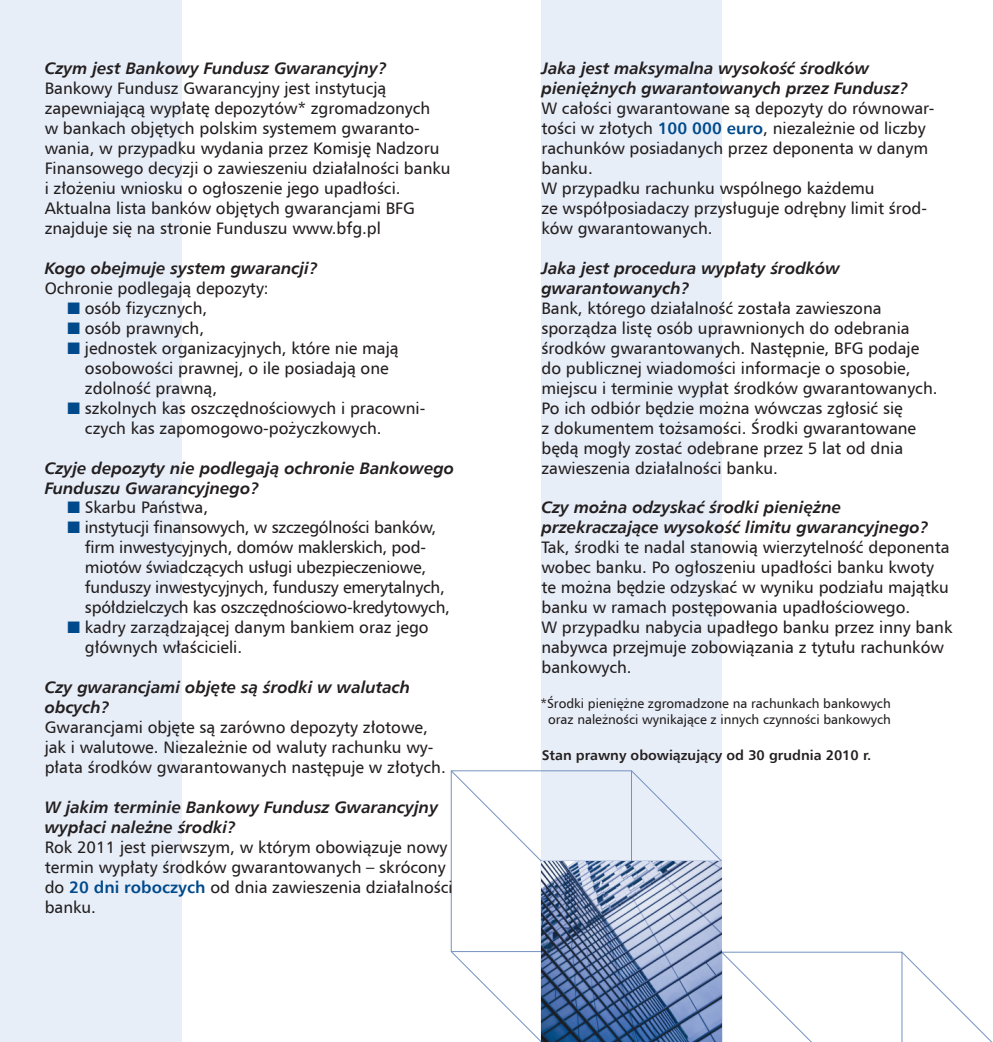
<style>
.page{position:relative;width:993px;height:1042px;background:#fff}
.page>*{position:absolute;margin:0;border:0;box-sizing:border-box;transform-origin:0 0}
.t1{font:16.62px/19.9px "Humnst 777 EU Normal";color:#231f20}
.t2{font:italic 16.62px/19.9px "Humnst 777 EU Bold";color:#231f20}
.t3{font:14px "Humnst 777 EU Bold";color:#231f20}
.t4{font:13.12px/15.8px "Humnst 777 EU Normal";color:#231f20;text-align:center}
.s1{color:#004a8b}
.s2{font-family:"Humnst 777 EU Bold";color:#004a8b}
</style>
<div class="page">
<div style="left:541px;top:0;width:180px;height:1041px;background:#e8eef8"></div>
<div style="left:0;top:0;width:181px;height:1042px;background:#e8eef8"></div>
<svg style="left:450px;top:770px;width:92px;height:92px"></svg>
<svg style="left:630px;top:770px;width:92px;height:92px"></svg>
<svg style="left:451px;top:950px;width:90px;height:92px"></svg>
<svg style="left:721px;top:950px;width:271px;height:92px"></svg>
<img style="left:541px;top:861px;width:180px;height:181px">
<p class="t2" style="left:45px;top:58px;width:343px">Czym jest Bankowy Fundusz Gwarancyjny?</p>
<p class="t1" style="left:45px;top:78px;width:407px">Bankowy Fundusz Gwarancyjny jest instytucją zapewniającą wypłatę depozytów* zgromadzonych<br>w bankach objętych polskim systemem gwaranto&shy;wania, w przypadku wydania przez Komisję Nadzoru Finansowego decyzji o zawieszeniu działalności banku i złożeniu wniosku o ogłoszenie jego upadłości.<br>Aktualna lista banków objętych gwarancjami BFG znajduje się na stronie Funduszu www.bfg.pl</p>
<p class="t2" style="left:45px;top:258px;width:275px">Kogo obejmuje system gwarancji?</p>
<p class="t1" style="left:45px;top:278px;width:225px">Ochronie podlegają depozyty:</p>
<p class="t1" style="left:67px;top:298px;width:141px"><span class="s1">■</span> osób fizycznych,</p>
<p class="t1" style="left:67px;top:318px;width:138px"><span class="s1">■</span> osób prawnych,</p>
<p class="t1" style="left:85px;top:338px;width:315px;text-indent:-17px"><span class="s1">■</span> jednostek organizacyjnych, które nie mają osobowości prawnej, o ile posiadają one zdolność prawną,</p>
<p class="t1" style="left:85px;top:398px;width:342px;text-indent:-17px"><span class="s1">■</span> szkolnych kas oszczędnościowych i pracowni&shy;czych kas zapomogowo-pożyczkowych.</p>
<p class="t2" style="left:45px;top:457px;width:411px">Czyje depozyty nie podlegają ochronie Bankowego<br>Funduszu Gwarancyjnego?</p>
<p class="t1" style="left:67px;top:497px;width:142px"><span class="s1">■</span> Skarbu Państwa,</p>
<p class="t1" style="left:85px;top:517px;width:366px;text-indent:-17px"><span class="s1">■</span> instytucji finansowych, w szczególności banków, firm inwestycyjnych, domów maklerskich, pod&shy;miotów świadczących usługi ubezpieczeniowe, funduszy inwestycyjnych, funduszy emerytalnych, spółdzielczych kas oszczędnościowo-kredytowych,</p>
<p class="t1" style="left:85px;top:617px;width:345px;text-indent:-17px"><span class="s1">■</span> kadry zarządzającej danym bankiem oraz jego głównych właścicieli.</p>
<p class="t2" style="left:45px;top:677px;width:367px">Czy gwarancjami objęte są środki w walutach obcych?</p>
<p class="t1" style="left:45px;top:717px;width:402px">Gwarancjami objęte są zarówno depozyty złotowe, jak i walutowe. Niezależnie od waluty rachunku wy&shy;płata środków gwarantowanych następuje w złotych.</p>
<p class="t2" style="left:45px;top:796px;width:395px">W jakim terminie Bankowy Fundusz Gwarancyjny wypłaci należne środki?</p>
<p class="t1" style="left:45px;top:836px;width:409px">Rok 2011 jest pierwszym, w którym obowiązuje nowy termin wypłaty środków gwarantowanych – skrócony do <span class="s2">20 dni roboczych</span> od dnia zawieszenia działalności banku.</p>
<p class="t2" style="left:541px;top:58px;width:368px">Jaka jest maksymalna wysokość środków pieniężnych gwarantowanych przez Fundusz?</p>
<p class="t1" style="left:541px;top:98px;width:394px">W całości gwarantowane są depozyty do równowar&shy;tości w złotych <span class="s2">100 000 euro</span>, niezależnie od liczby rachunków posiadanych przez deponenta w danym banku.<br>W przypadku rachunku wspólnego każdemu<br>ze współposiadaczy przysługuje odrębny limit środ&shy;ków gwarantowanych.</p>
<p class="t2" style="left:541px;top:258px;width:300px">Jaka jest procedura wypłaty środków gwarantowanych?</p>
<p class="t1" style="left:541px;top:298px;width:397px">Bank, którego działalność została zawieszona sporządza listę osób uprawnionych do odebrania środków gwarantowanych. Następnie, BFG podaje do publicznej wiadomości informacje o sposobie, miejscu i terminie wypłat środków gwarantowanych.<br>Po ich odbiór będzie można wówczas zgłosić się<br>z dokumentem tożsamości. Środki gwarantowane będą mogły zostać odebrane przez 5 lat od dnia zawieszenia działalności banku.</p>
<p class="t2" style="left:541px;top:497px;width:388px">Czy można odzyskać środki pieniężne przekraczające wysokość limitu gwarancyjnego?</p>
<p class="t1" style="left:541px;top:537px;width:412px">Tak, środki te nadal stanowią wierzytelność deponenta wobec banku. Po ogłoszeniu upadłości banku kwoty te można będzie odzyskać w wyniku podziału majątku banku w ramach postępowania upadłościowego.<br>W przypadku nabycia upadłego banku przez inny bank nabywca przejmuje zobowiązania z tytułu rachunków bankowych.</p>
<p class="t4" style="left:540px;top:696px;width:352px">*Środki pieniężne zgromadzone na rachunkach bankowych oraz należności wynikające z innych czynności bankowych</p>
<p class="t3" style="left:541px;top:746px;width:331px">Stan prawny obowiązujący od 30 grudnia 2010 r.</p>
</div>
